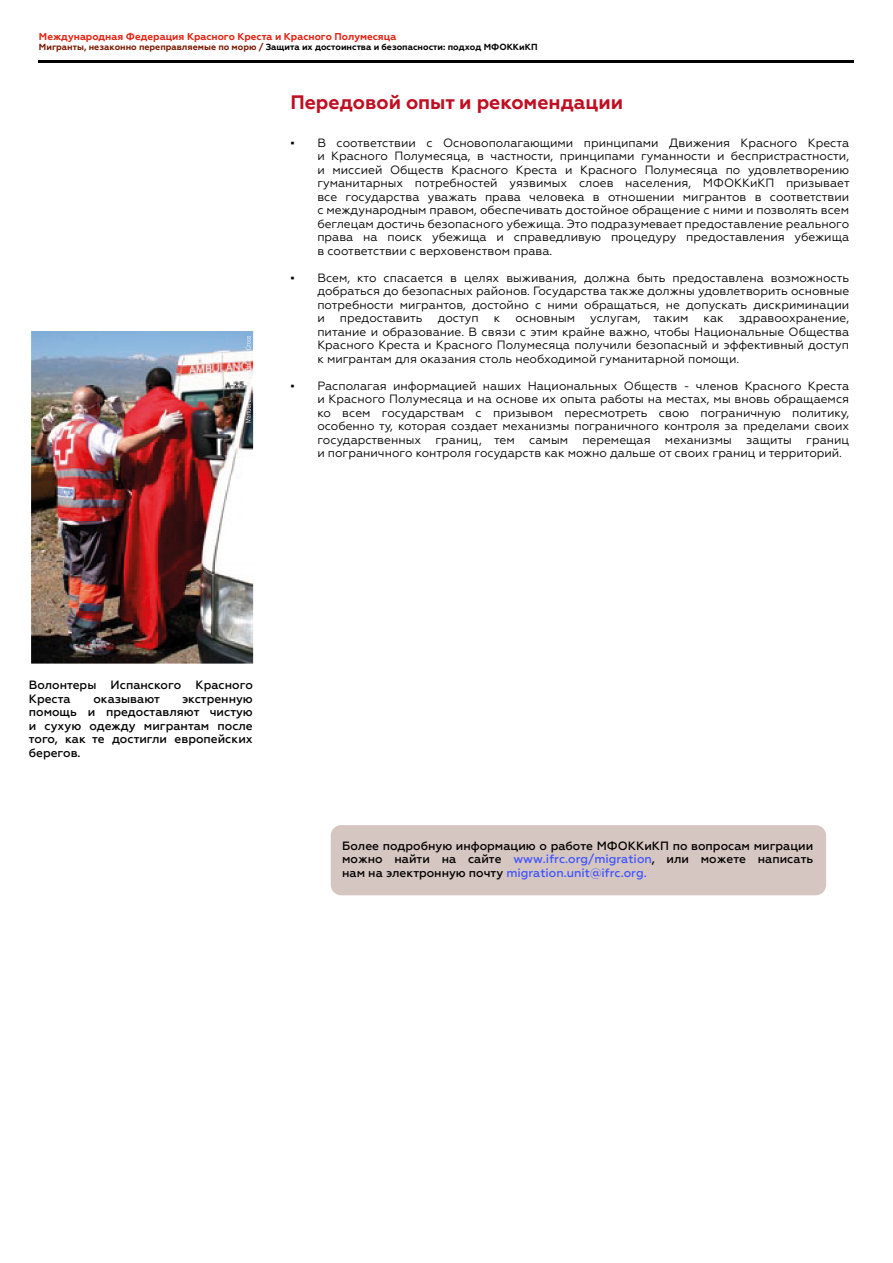
<style>
.page{position:relative;width:893px;height:1263px;background:#fff}
.page>*{position:absolute;margin:0;border:0;box-sizing:border-box;transform-origin:0 0}
.t1{font:700 19.5px "Geometria";color:#c00f22}
.t2{font:12px/13.5px "Geometria";color:#000;text-align:justify}
.t3{font:500 12px/13.5px "Geometria";color:#000;text-align:justify}
.t4{font:700 9.9px "Geometria";color:#e42313}
.t5{font:700 8.85px "Geometria";color:#000}
.s1{color:#781800}
.s2{font-family:"Times New Roman"}
.s3{color:#4055ff}
</style>
<div class="page">
<div style="left:331px;top:825px;width:495px;height:70px;background:#d6c6c1;border-radius:10px"></div>
<hr style="left:39px;top:61px;width:815px;height:2px;background:#000">
<img style="left:31px;top:331px;width:223px;height:333px">
<p class="t4" style="left:39px;top:30px;width:359px">Международная Федерация Красного Креста и Красного Полумесяца</p>
<p class="t5" style="left:39px;top:42px;width:500px"><span class="s1">Мигранты, незаконно переправляемые по морю /</span> Защита их достоинства и безопасности: подход МФОККиКП</p>
<h1 class="t1" style="left:290px;top:91px;width:334px">Передовой опыт и рекомендации</h1>
<p class="t2" style="left:317px;top:136px;width:534px;text-indent:-27px"><span class="s2">▪</span> В соответствии с Основополагающими принципами Движения Красного Креста и Красного Полумесяца, в частности, принципами гуманности и беспристрастности, и миссией Обществ Красного Креста и Красного Полумесяца по удовлетворению гуманитарных потребностей уязвимых слоев населения, МФОККиКП призывает все государства уважать права человека в отношении мигрантов в соответствии с международным правом, обеспечивать достойное обращение с ними и позволять всем беглецам достичь безопасного убежища. Это подразумевает предоставление реального права на поиск убежища и справедливую процедуру предоставления убежища в соответствии с верховенством права.</p>
<p class="t2" style="left:317px;top:271px;width:533px;text-indent:-27px"><span class="s2">▪</span> Всем, кто спасается в целях выживания, должна быть предоставлена возможность добраться до безопасных районов. Государства также должны удовлетворить основные потребности мигрантов, достойно с ними обращаться, не допускать дискриминации и</p>
<p class="t2" style="left:317px;top:311px;width:533px;text-indent:421px">здравоохранение, питание и образование. В связи с этим крайне важно, чтобы Национальные Общества Красного Креста и Красного Полумесяца получили безопасный и эффективный доступ к мигрантам для оказания столь необходимой гуманитарной помощи.</p>
<p class="t2" style="left:317px;top:379px;width:533px;text-indent:-27px"><span class="s2">▪</span> Располагая информацией наших Национальных Обществ - членов Красного Креста и Красного Полумесяца и на основе их опыта работы на местах, мы вновь обращаемся ко всем государствам с призывом пересмотреть свою пограничную политику, особенно ту, которая создает механизмы пограничного контроля за пределами своих государственных границ, тем самым перемещая механизмы защиты границ и пограничного контроля государств как можно дальше от своих границ и территорий.</p>
<p class="t2" style="left:340px;top:311px;width:84px">предоставить</p>
<p class="t2" style="left:438px;top:311px;width:43px">доступ</p>
<p class="t2" style="left:494px;top:311px;width:8px">к</p>
<p class="t2" style="left:515px;top:311px;width:61px">основным</p>
<p class="t2" style="left:590px;top:311px;width:100px">услугам, таким</p>
<p class="t2" style="left:704px;top:311px;width:21px">как</p>
<p class="t3" style="left:29px;top:679px;width:225px">Волонтеры Испанского Красного<br>Креста</p>
<p class="t3" style="left:29px;top:692px;width:225px;text-indent:153px">экстренную помощь и предоставляют чистую и сухую одежду мигрантам после того, как те достигли европейских берегов.</p>
<p class="t3" style="left:93px;top:692px;width:68px">оказывают</p>
<p class="t3" style="left:342px;top:839px;width:473px">Более подробную информацию о работе МФОККиКП по вопросам миграции можно найти на сайте <span class="s3">www.ifrc.org/migration</span>, или можете написать нам на электронную почту <span class="s3">migration.unit@ifrc.org.</span></p>
</div>
